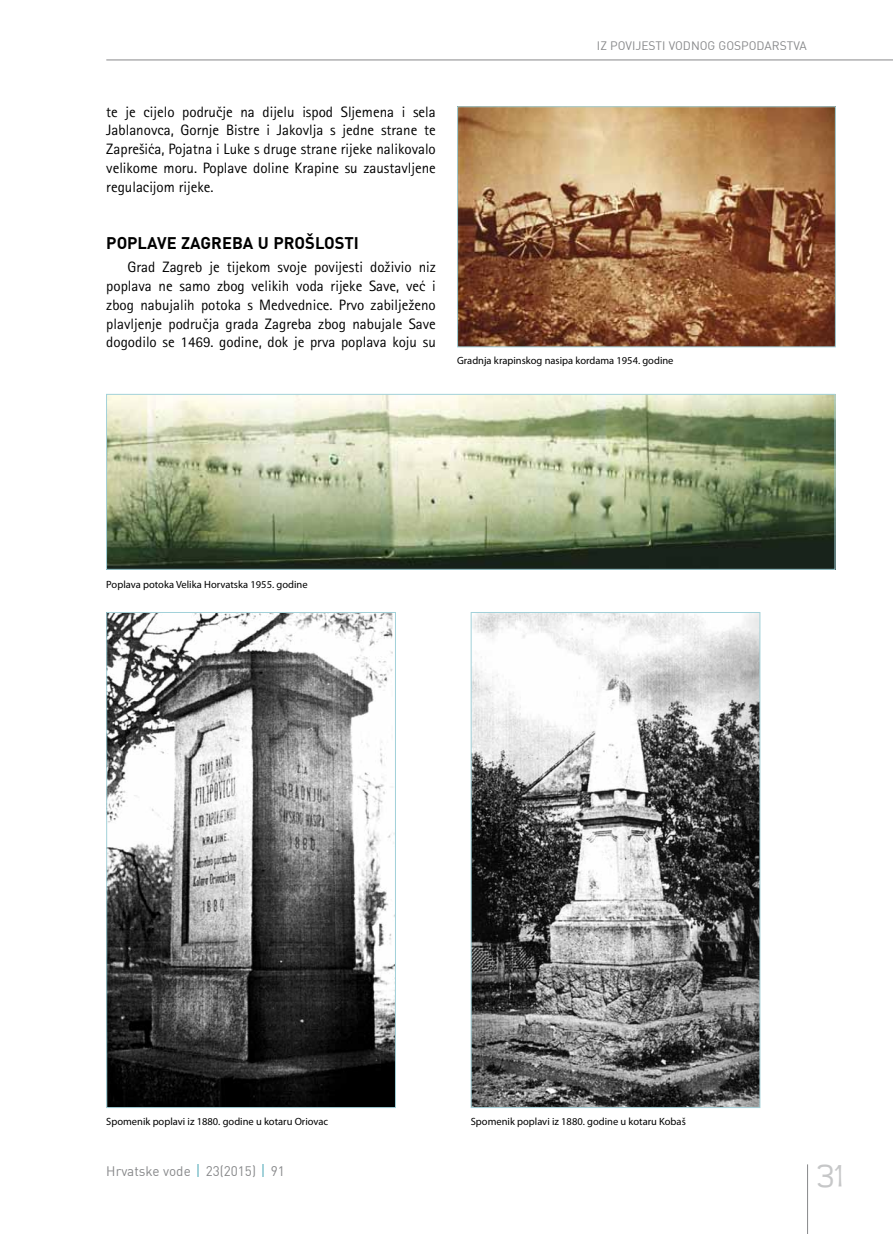
<style>
.page{position:relative;width:893px;height:1234px;background:#fff}
.page>*{position:absolute;margin:0;border:0;box-sizing:border-box;transform-origin:0 0}
.t1{font:300 36px "Teen";color:#c6c7c8}
.t2{font:700 16.5px "DIN";color:#000}
.t3{font:15px/18.8px "Rotis Sans Serifklemy";color:#000;text-align:justify}
.t4{font:13.5px "DIN";color:#87888a}
.t5{font:12px "DIN";color:#87888a}
.t6{font:10.5px "Myriad Pro";color:#000}
</style>
<div class="page">
<hr style="left:807px;top:1164px;width:1px;height:69px;background:#87888a">
<hr style="left:106px;top:60px;width:787px;height:1px;background:#87888a">
<svg style="left:198px;top:1164px;width:1px;height:12px"></svg>
<svg style="left:263px;top:1164px;width:1px;height:12px"></svg>
<img style="left:459px;top:108px;width:375px;height:237px">
<div style="left:457px;top:106px;width:379px;height:241px;border:1px solid #a2d1d9"></div>
<img style="left:108px;top:614px;width:286px;height:491px">
<div style="left:106px;top:612px;width:290px;height:495px;border:1px solid #a2d1d9"></div>
<img style="left:473px;top:614px;width:285px;height:491px">
<div style="left:471px;top:612px;width:289px;height:495px;border:1px solid #a2d1d9"></div>
<img style="left:108px;top:396px;width:725px;height:171px">
<div style="left:106px;top:394px;width:729px;height:175px;border:1px solid #a2d1d9"></div>
<p class="t5" style="left:597px;top:37px;width:103px">IZ POVIJESTI VO DNOG</p>
<p class="t5" style="left:719px;top:37px;width:90px">GOSPODARSTVA</p>
<p class="t3" style="left:106px;top:102px;width:331px">te je cijelo područje na dijelu ispod Sljemena i sela Jablanovca, Gornje Bistre i Jakovlja s jedne strane te Zaprešića, Pojatna i Luke s druge strane rijeke nalikovalo velikome moru. Poplave doline Krapine su zaustavljene regulacijom rijeke.</p>
<p class="t2" style="left:106px;top:232px;width:254px">POPLAVE ZAGREBA U PROŠLOSTI</p>
<p class="t3" style="left:106px;top:258px;width:331px;text-indent:21px">Grad Zagreb je tijekom svoje povijesti doživio niz poplava ne samo zbog velikih voda rijeke Save, već i zbog nabujalih potoka s Medvednice. Prvo zabilježeno plavljenje područja grada Zagreba zbog nabujale Save dogodilo se 1469. godine, dok je prva poplava koju su</p>
<p class="t6" style="left:457px;top:354px;width:218px">Gradnja krapinskog nasipa kordama 1954. godine</p>
<p class="t6" style="left:106px;top:578px;width:203px">Poplava potoka Velika Horvatska 1955. godine</p>
<p class="t6" style="left:106px;top:1114px;width:224px">Spomenik poplavi iz 1880. godine u kotaru Oriovac</p>
<p class="t6" style="left:471px;top:1114px;width:217px">Spomenik poplavi iz 1880. godine u kotaru Kobaš</p>
<p class="t4" style="left:106px;top:1161px;width:180px">Hrvatske vode 23(2015) 91</p>
<h1 class="t1" style="left:816px;top:1156px;width:28px">31</h1>
</div>
